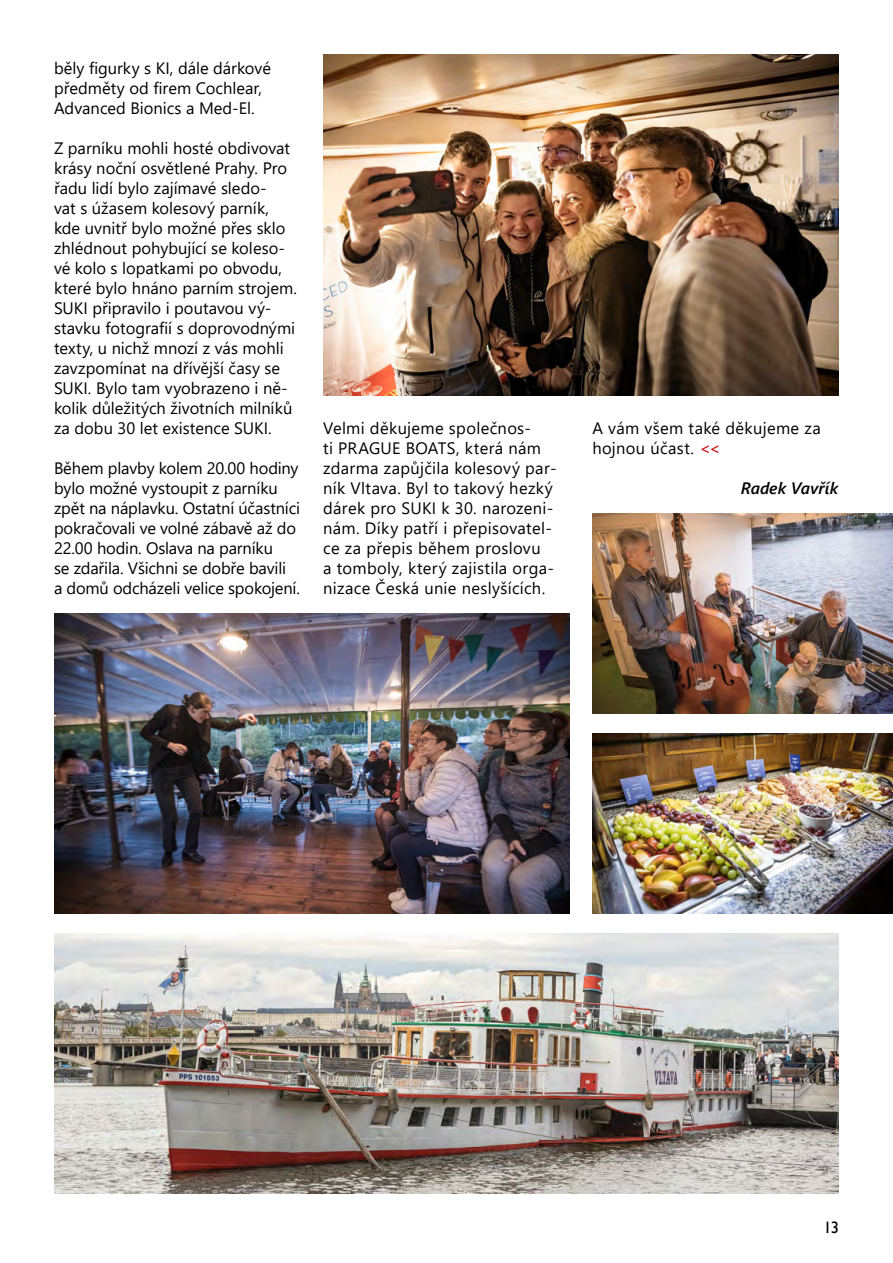
<style>
.page{position:relative;width:893px;height:1263px;background:#fff}
.page>*{position:absolute;margin:0;border:0;box-sizing:border-box;transform-origin:0 0}
.t1{font:16.5px/20px "Segoe UI";color:#000}
.t2{font:16.5px/20px "Segoe UI";letter-spacing:.02em;color:#000}
.t3{font:italic 600 16.5px "Segoe UI";letter-spacing:-.005em;color:#000}
.t4{font:16.5px "Gill Sans";color:#000}
.s1{font-weight:600;color:#cd1719}
</style>
<div class="page">
<img style="left:54px;top:933px;width:785px;height:260px">
<img style="left:323px;top:54px;width:516px;height:341px">
<img style="left:54px;top:614px;width:516px;height:299px">
<img style="left:592px;top:514px;width:301px;height:199px">
<img style="left:592px;top:733px;width:301px;height:180px">
<p class="t1" style="left:54px;top:57px;width:218px">běly figurky s KI, dále dárkové předměty od firem Cochlear,<br>Advanced Bionics a Med-El.</p>
<p class="t1" style="left:54px;top:137px;width:244px">Z parníku mohli hosté obdivovat krásy noční osvětlené Prahy. Pro řadu lidí bylo zajímavé sledo-<br>vat s úžasem kolesový parník, kde uvnitř bylo možné přes sklo zhlédnout pohybující se koleso&shy;vé kolo s lopatkami po obvodu, které bylo hnáno parním strojem.<br>SUKI připravilo i poutavou vý&shy;stavku fotografií s doprovodnými texty, u nichž mnozí z vás mohli zavzpomínat na dřívější časy se<br>SUKI. Bylo tam vyobrazeno i ně&shy;kolik důležitých životních milníků za dobu 30 let existence SUKI.</p>
<p class="t1" style="left:54px;top:456px;width:248px">Během plavby kolem 20.00 hodiny bylo možné vystoupit z parníku zpět na náplavku. Ostatní účastníci pokračovali ve volné zábavě až do 22.00 hodin. Oslava na parníku<br>se zdařila. Všichni se dobře bavili<br>a domů odcházeli velice spokojení.</p>
<p class="t2" style="left:323px;top:416px;width:235px">Velmi děkujeme společnos-<br>ti PRAGUE BOATS, která nám zdarma zapůjčila kolesový par&shy;ník Vltava. Byl to takový hezký dárek pro SUKI k 30. narozeni&shy;nám. Díky patří i přepisovatel&shy;ce za přepis během proslovu<br>a tomboly, který zajistila orga&shy;nizace Česká unie neslyšících.</p>
<p class="t2" style="left:592px;top:416px;width:230px">A vám všem také děkujeme za hojnou účast. <span class="s1">&lt;&lt;</span></p>
<p class="t3" style="left:741px;top:472px;width:99px">Radek Vavřík</p>
<p class="t4" style="left:823px;top:1218px;width:17px">13</p>
</div>
